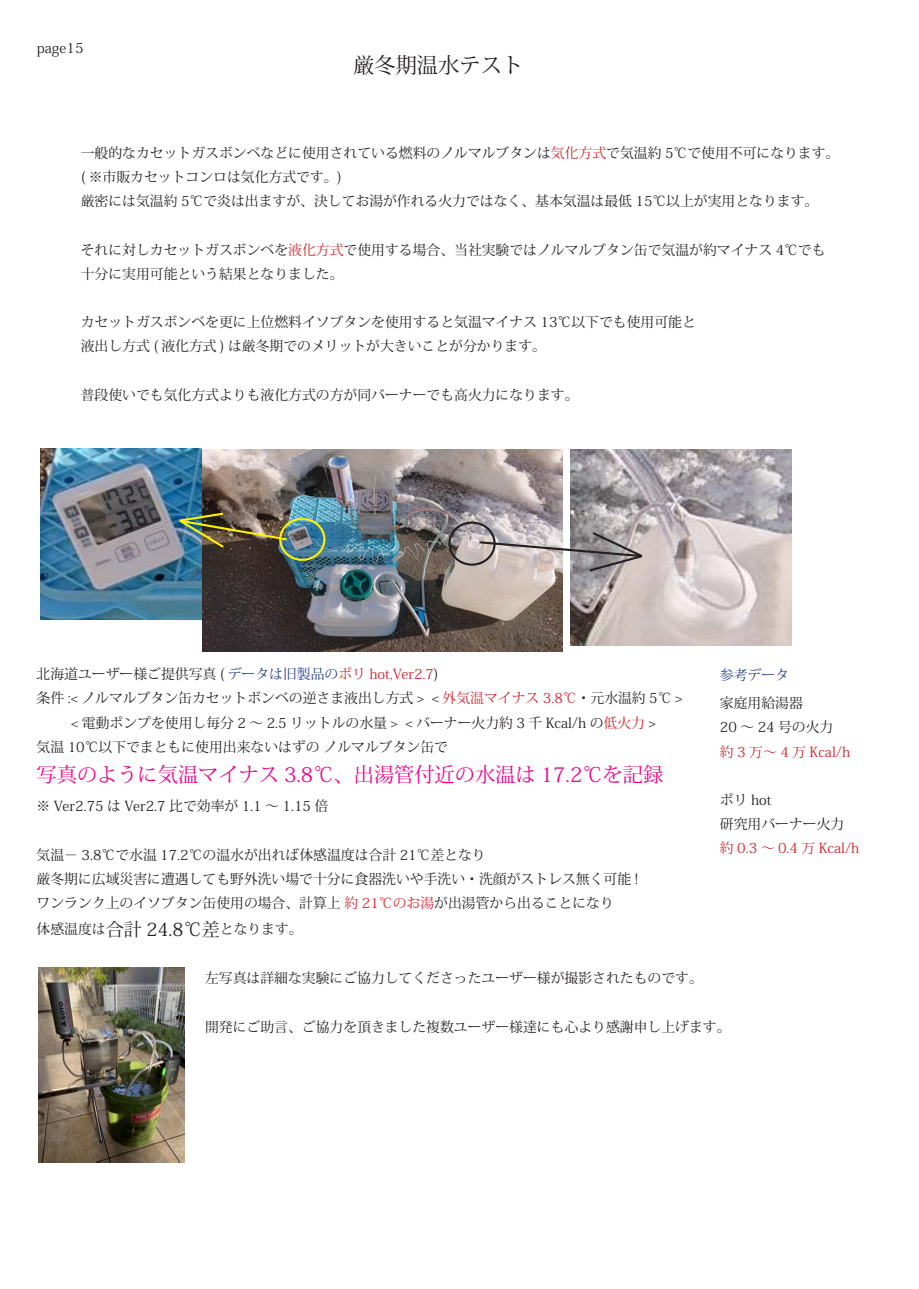
<style>
.page{position:relative;width:919px;height:1289px;background:#fff}
.page>*{position:absolute;margin:0;border:0;box-sizing:border-box;transform-origin:0 0}
.t1{font:21.3px "Koz Min Pro";color:#231f20}
.t2{font:20.25px "Koz Min Pro";color:#ed028c}
.t3{font:13.8px/24.2px "Koz Min Pro";color:#231f20}
.t4{font:13.8px/24.2px "Koz Min Pro";color:#d1232a}
.s1{color:#d1232a}
.s2{color:#253f8e}
.s3{font-size:18px}
.s4{color:#231f20}
</style>
<div class="page">
<img style="left:203px;top:449px;width:359px;height:202px">
<img style="left:40px;top:449px;width:161px;height:171px">
<img style="left:177px;top:511px;width:112px;height:38px">
<img style="left:571px;top:449px;width:220px;height:197px">
<svg style="left:477px;top:530px;width:167px;height:43px;background:#b3abaa"></svg>
<div style="left:279px;top:518px;width:46px;height:43px;border:2px solid #fff101;border-radius:50%"></div>
<div style="left:448px;top:521px;width:47px;height:44px;border:2px solid #231f20;border-radius:50%"></div>
<img style="left:38px;top:967px;width:147px;height:195px">
<p class="t3" style="left:37px;top:35px;width:48px">page15</p>
<p class="t1" style="left:353px;top:50px;width:172px">厳冬期温水テスト</p>
<p class="t3" style="left:81px;top:140px;width:760px">一般的なカセットガスボンベなどに使用されている燃料のノルマルブタンは<span class="s1">気化方式</span>で気温約 5℃で使用不可になります。( ※市販カセットコンロは気化方式です。)<br>厳密には気温約 5℃で炎は出ますが、決してお湯が作れる火力ではなく、基本気温は最低 15℃以上が実用となります。</p>
<p class="t3" style="left:81px;top:237px;width:746px">それに対しカセットガスボンベを<span class="s1">液化方式</span>で使用する場合、当社実験ではノルマルブタン缶で気温が約マイナス 4℃でも十分に実用可能という結果となりました。</p>
<p class="t3" style="left:81px;top:309px;width:616px">カセットガスボンベを更に上位燃料イソブタンを使用すると気温マイナス 13℃以下でも使用可能と液出し方式 ( 液化方式 ) は厳冬期でのメリットが大きいことが分かります。</p>
<p class="t3" style="left:81px;top:382px;width:499px">普段使いでも気化方式よりも液化方式の方が同バーナーでも高火力になります。</p>
<p class="t3" style="left:37px;top:661px;width:403px">北海道ユーザー様ご提供写真 ( <span class="s2">データは旧製品の</span><span class="s1">ポリ hot,Ver2.7</span>)</p>
<p class="t3" style="left:37px;top:685px;width:647px">条件 :&lt; ノルマルブタン缶カセットボンベの逆さま液出し方式 &gt; &lt; <span class="s1">外気温マイナス 3.8℃</span>・元水温約 5℃ &gt;</p>
<p class="t3" style="left:71px;top:710px;width:586px">&lt; 電動ポンプを使用し毎分 2 ～ 2.5 リットルの水量 &gt; &lt; バーナー火力約 3 千 Kcal/h の<span class="s1">低火力</span> &gt;</p>
<p class="t3" style="left:37px;top:734px;width:413px">気温 10℃以下でまともに使用出来ないはずの ノルマルブタン缶で</p>
<p class="t2" style="left:37px;top:759px;width:628px">写真のように気温マイナス 3.8℃、出湯管付近の水温は 17.2℃を記録</p>
<p class="t3" style="left:37px;top:793px;width:293px">※ Ver2.75 は Ver2.7 比で効率が 1.1 ～ 1.15 倍</p>
<p class="t3" style="left:37px;top:842px;width:603px">気温－ 3.8℃で水温 17.2℃の温水が出れば体感温度は合計 21℃差となり<br>厳冬期に広域災害に遭遇しても野外洗い場で十分に食器洗いや手洗い・洗顔がストレス無く可能 !ワンランク上のイソブタン缶使用の場合、計算上 <span class="s1">約 21℃のお湯</span>が出湯管から出ることになり</p>
<p class="t3" style="left:37px;top:916px;width:268px">体感温度は<span class="s3">合計 24.8℃差</span>となります。</p>
<p class="t3" style="left:720px;top:661px;width:84px;line-height:27.6px"><span class="s2">参考データ</span>家庭用給湯器</p>
<p class="t4" style="left:720px;top:714px;width:132px"><span class="s4">20 ～ 24 号の火力</span>約 3 万～ 4 万 Kcal/h</p>
<p class="t4" style="left:720px;top:787px;width:141px"><span class="s4">ポリ hot<br>研究用バーナー火力</span>約 0.3 ～ 0.4 万 Kcal/h</p>
<p class="t3" style="left:205px;top:965px;width:499px">左写真は詳細な実験にご協力してくださったユーザー様が撮影されたものです。</p>
<p class="t3" style="left:205px;top:1014px;width:527px">開発にご助言、ご協力を頂きました複数ユーザー様達にも心より感謝申し上げます。</p>
</div>
